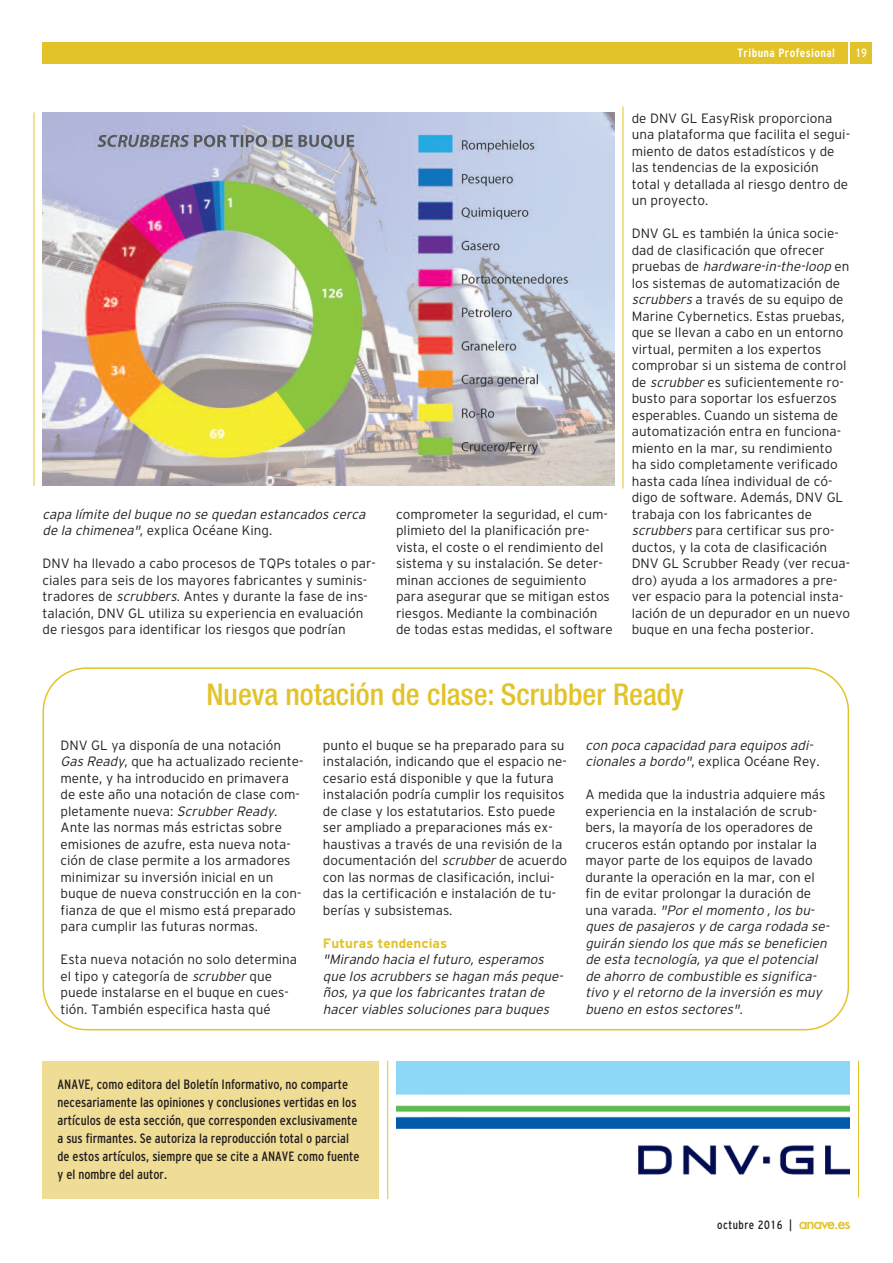
<style>
.page{position:relative;width:893px;height:1263px;background:#fff}
.page>*{position:absolute;margin:0;border:0;box-sizing:border-box;transform-origin:0 0}
.t1{font:500 condensed 30px "Helvetica Neue LT Std";color:#e2c32a}
.t2{font:300 13.5px/16.5px "Civica 01";color:#231f20}
.t3{font:condensed 13.5px/18px "Civica 06";color:#231f20}
.t4{font:italic 300 13.5px/16.5px "Civica 01";color:#231f20}
.t5{font:700 13.5px "Civica 07";color:#e2c32a}
.t6{font:condensed 12px "Civica 06";letter-spacing:.04em;color:#231f20}
.t7{font:700 condensed 12px "Civica 09";letter-spacing:.035em;color:#fff}
.t8{font:condensed 12px "Civica 06";color:#fff}
.s1{font-style:normal}
.s2{font-style:italic}
.s3{font-family:"Futura";font-weight:500;font-stretch:normal;font-size:14.85px;color:#e2c32a}
</style>
<div class="page">
<hr style="left:387px;top:1061px;width:1px;height:138px;background:#e2c32a">
<hr style="left:858px;top:1061px;width:1px;height:136px;background:#e2c32a">
<img style="left:396px;top:1061px;width:454px;height:114px">
<div style="left:850px;top:43px;width:22px;height:21px;background:#e2c32a"></div>
<div style="left:43px;top:43px;width:805px;height:21px;background:#e2c32a"></div>
<hr style="left:34px;top:112px;width:1px;height:374px;background:#e2c32a">
<hr style="left:623px;top:106px;width:1px;height:382px;background:#e2c32a">
<img style="left:43px;top:113px;width:572px;height:373px">
<svg style="left:43px;top:667px;width:806px;height:363px"></svg>
<div style="left:43px;top:1061px;width:336px;height:138px;background:#f0dd95"></div>
<p class="t7" style="left:738px;top:46px;width:99px">Tribuna Profesional</p>
<p class="t8" style="left:855px;top:46px;width:13px">19</p>
<p class="t4" style="left:43px;top:506px;width:327px">capa límite del buque no se quedan estancados cerca delachimenea"<span class="s1">, explica Océane King.</span></p>
<p class="t2" style="left:43px;top:555px;width:335px">DNV ha llevado a cabo procesos de TQPs totales o par&shy;ciales para seis de los mayores fabricantes y suminis&shy;tradores de <span class="s2">scrubbers</span>. Antes y durante la fase de ins&shy;talación, DNV GL utiliza su experiencia en evaluación de riesgos para identificar los riesgos que podrían</p>
<p class="t2" style="left:396px;top:506px;width:218px">comprometer la seguridad, el cum&shy;plimieto del la planificación pre&shy;vista, el coste o el rendimiento del sistema y su instalación. Se deter&shy;minan acciones de seguimiento para asegurar que se mitigan estos riesgos. Mediante la combinación de todas estas medidas, el software</p>
<p class="t2" style="left:632px;top:110px;width:220px">de DNV GL EasyRisk proporciona una plataforma que facilita el segui&shy;miento de datos estadísticos y de las tendencias de la exposición total y detallada al riesgo dentro de un proyecto.</p>
<p class="t2" style="left:632px;top:225px;width:220px">DNV GL es también la única socie&shy;dad de clasificación que ofrecer<br>p r u e b a s d e <span class="s2">hardware-in-the-loop</span> e n los sistemas de automatización de <span class="s2">scrubbers</span>a través de su equipo de Marine Cybernetics. Estas pruebas, que se llevan a cabo en un entorno virtual, permiten a los expertos comprobar si un sistema de control de <span class="s2">scrubber</span>es suficientemente ro&shy;busto para soportar los esfuerzos esperables. Cuando un sistema de automatización entra en funciona&shy;miento en la mar, su rendimiento ha sido completamente verificado hasta cada línea individual de có&shy;digo de software. Además, DNV GL trabaja con los fabricantes de <span class="s2">scrubbers</span>para certificar sus pro&shy;ductos, y la cota de clasificación DNV GL Scrubber Ready (ver recua&shy;dro) ayuda a los armadores a pre&shy;ver espacio para la potencial insta&shy;lación de un depurador en un nuevo buque en una fecha posterior.</p>
<h1 class="t1" style="left:206px;top:684px;width:479px">Nueva notación de clase: Scrubber Ready</h1>
<p class="t2" style="left:61px;top:737px;width:245px">DNV GL ya disponía de una notación <span class="s2">GasReady</span>, que ha actualizado reciente&shy;mente, y ha introducido en primavera de este año una notación de clase com&shy;pletamente nueva: <span class="s2">ScrubberReady</span>.<br>Ante las normas más estrictas sobre emisiones de azufre, esta nueva nota&shy;ción de clase permite a los armadores minimizar su inversión inicial en un buque de nueva construcción en la con&shy;fianza de que el mismo está preparado para cumplir las futuras normas.</p>
<p class="t2" style="left:61px;top:951px;width:238px">Esta nueva notación no solo determina el tipo y categoría de <span class="s2">scrubber</span>que puede instalarse en el buque en cues&shy;tión. También especifica hasta qué</p>
<p class="t2" style="left:323px;top:737px;width:246px">punto el buque se ha preparado para su instalación, indicando que el espacio ne&shy;cesario está disponible y que la futura instalación podría cumplir los requisitos de clase y los estatutarios. Esto puede ser ampliado a preparaciones más ex&shy;haustivas a través de una revisión de la documentación del <span class="s2">scrubber</span>de acuerdo con las normas de clasificación, inclui&shy;das la certificación e instalación de tu&shy;berías y subsistemas.</p>
<p class="t5" style="left:323px;top:935px;width:126px">Futuras tendencias</p>
<p class="t4" style="left:323px;top:951px;width:244px">"Mirando hacia el futuro, esperamos que los acrubbers se hagan más peque&shy;ños, ya que los fabricantes tratan de hacer viables soluciones para buques</p>
<p class="t4" style="left:585px;top:737px;width:236px">con poca capacidad para equipos adi&shy;cionalesabordo"<span class="s1">, explica Océane Rey.</span></p>
<p class="t2" style="left:585px;top:786px;width:247px">A medida que la industria adquiere más experiencia en la instalación de scrub&shy;bers, la mayoría de los operadores de cruceros están optando por instalar la mayor parte de los equipos de lavado durante la operación en la mar, con el fin de evitar prolongar la duración de una varada. <span class="s2">"Porelmomento,losbu&shy;ques de pasajeros y de carga rodada se&shy;guirán siendo los que más se beneficien de esta tecnología, ya que el potencial de ahorro de combustible es significa&shy;tivo y el retorno de la inversión es muy bueno en estos sectores".</span></p>
<p class="t3" style="left:58px;top:1075px;width:304px">ANAVE, como editora del Boletín Informativo, no comparte necesariamente las opiniones y conclusiones vertidas en los artículos de esta sección, que corresponden exclusivamente a sus firmantes. Se autoriza la reproducción total o parcial de estos artículos, siempre que se cite a ANAVE como fuente y el nombre del autor.</p>
<p class="t6" style="left:717px;top:1217px;width:135px">octubre 2016 | <span class="s3">anave.es</span></p>
</div>
